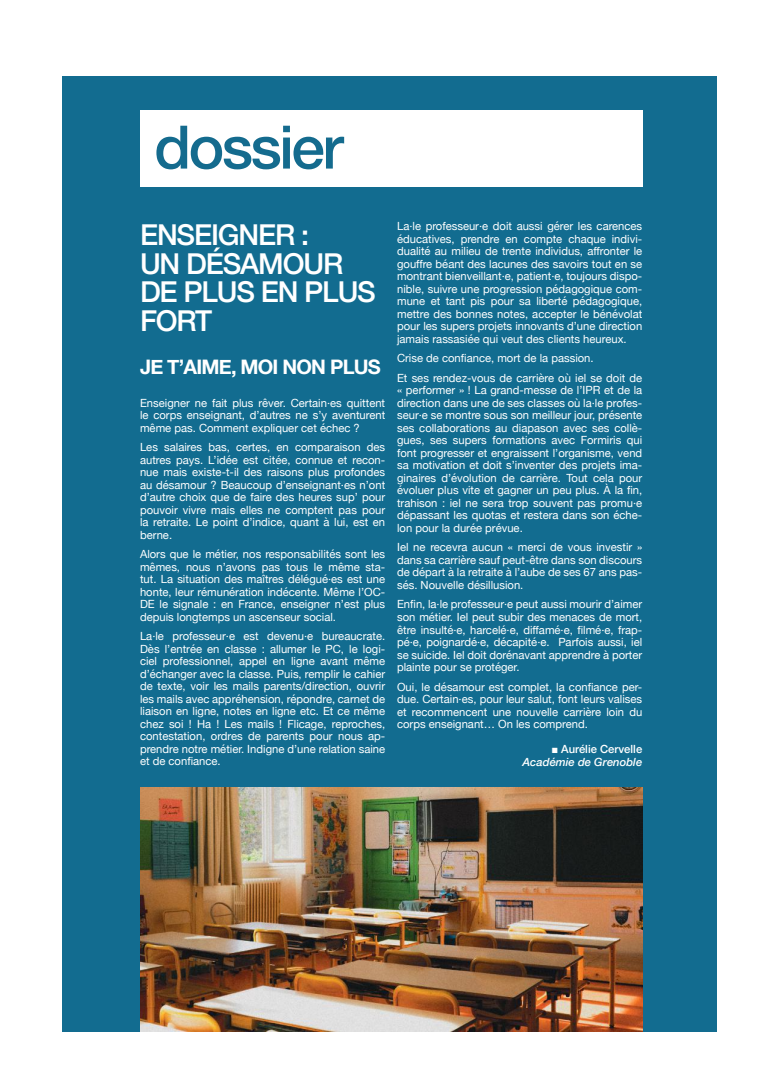
<style>
.page{position:relative;width:780px;height:1088px;background:#fff}
.page>*{position:absolute;margin:0;border:0;box-sizing:border-box;transform-origin:0 0}
.t1{font:500 60px "Helvetica Neue";letter-spacing:-.04em;color:#146b8e}
.t2{font:500 28.75px/28.8px "Helvetica Neue";letter-spacing:-.04em;color:#fff}
.t3{font:700 20px "Helvetica Neue";letter-spacing:-.04em;color:#fff}
.t4{font:11.25px/12.5px "Helvetica Neue";color:#fff;text-align:justify}
.t5{font:italic 500 11.25px/12.5px "Helvetica Neue";color:#fff;text-align:right}
.s1{font-family:"Arial";font-weight:400;font-style:normal}
.s2{font-style:normal}
</style>
<div class="page">
<div style="left:63px;top:76px;width:654px;height:955px;background:#126c90"></div>
<img style="left:140px;top:788px;width:502px;height:243px">
<div style="left:140px;top:110px;width:502px;height:77px;background:#fff"></div>
<h1 class="t1" style="left:154px;top:99px;width:191px">dossier</h1>
<h2 class="t2" style="left:140px;top:218px;width:237px">ENSEIGNER :<br>UN DÉSAMOUR<br>DE PLUS EN PLUS<br>FORT</h2>
<h3 class="t3" style="left:140px;top:352px;width:242px">JE T’AIME, MOI NON PLUS</h3>
<p class="t4" style="left:140px;top:397px;width:247px">Enseigner ne fait plus rêver. Certain·es quittent le corps enseignant, d’autres ne s’y aventurent même pas. Comment expliquer cet échec ?</p>
<p class="t4" style="left:140px;top:441px;width:247px">Les salaires bas, certes, en comparaison des autres pays. L’idée est citée, connue et recon&shy;nue mais existe-t-il des raisons plus profondes au désamour ? Beaucoup d’enseignant·es n’ont d’autre choix que de faire des heures sup’ pour pouvoir vivre mais elles ne comptent pas pour la retraite. Le point d’indice, quant à lui, est en berne.</p>
<p class="t4" style="left:140px;top:548px;width:247px">Alors que le métier, nos responsabilités sont les mêmes, nous n’avons pas tous le même sta&shy;tut. La situation des maîtres délégué·es est une honte, leur rémunération indécente. Même l’OC-DE le signale : en France, enseigner n’est plus depuis longtemps un ascenseur social.</p>
<p class="t4" style="left:140px;top:631px;width:247px">La·le professeur·e est devenu·e bureaucrate.<br>Dès l’entrée en classe : allumer le PC, le logi&shy;ciel professionnel, appel en ligne avant même d’échanger avec la classe. Puis, remplir le cahier de texte, voir les mails parents/direction, ouvrir les mails avec appréhension, répondre, carnet de liaison en ligne, notes en ligne etc. Et ce même chez soi ! Ha ! Les mails ! Flicage, reproches, contestation, ordres de parents pour nous ap&shy;prendre notre métier. Indigne d’une relation saine et de confiance.</p>
<p class="t4" style="left:397px;top:220px;width:247px">La·le professeur·e doit aussi gérer les carences éducatives, prendre en compte chaque indivi&shy;dualité au milieu de trente individus, affronter le gouffre béant des lacunes des savoirs tout en se montrant bienveillant·e, patient·e, toujours dispo&shy;nible, suivre une progression pédagogique com&shy;mune et tant pis pour sa liberté pédagogique, mettre des bonnes notes, accepter le bénévolat pour les supers projets innovants d’une direction jamais rassasiée qui veut des clients heureux.</p>
<p class="t4" style="left:397px;top:349px;width:247px;line-height:19.6px">Crise de confiance, mort de la passion.<br>Et ses rendez-vous de carrière où iel se doit de</p>
<p class="t4" style="left:397px;top:385px;width:247px">« performer » ! La grand-messe de l’IPR et de la direction dans une de ses classes où la·le profes&shy;seur·e se montre sous son meilleur jour, présente ses collaborations au diapason avec ses collè&shy;gues, ses supers formations avec Formiris qui font progresser et engraissent l’organisme, vend sa motivation et doit s’inventer des projets ima&shy;ginaires d’évolution de carrière. Tout cela pour évoluer plus vite et gagner un peu plus. À la fin, trahison : iel ne sera trop souvent pas promu·e dépassant les quotas et restera dans son éche&shy;lon pour la durée prévue.</p>
<p class="t4" style="left:397px;top:542px;width:247px">Iel ne recevra aucun « merci de vous investir » dans sa carrière sauf peut-être dans son discours de départ à la retraite à l’aube de ses 67 ans pas&shy;sés. Nouvelle désillusion.</p>
<p class="t4" style="left:397px;top:599px;width:247px">Enfin, la·le professeur·e peut aussi mourir d’aimer son métier. Iel peut subir des menaces de mort, être insulté·e, harcelé·e, diffamé·e, filmé·e, frap&shy;pé·e, poignardé·e, décapité·e. Parfois aussi, iel se suicide. Iel doit dorénavant apprendre à porter plainte pour se protéger.</p>
<p class="t4" style="left:397px;top:681px;width:247px">Oui, le désamour est complet, la confiance per&shy;due. Certain·es, pour leur salut, font leurs valises et recommencent une nouvelle carrière loin du corps enseignant… On les comprend.</p>
<p class="t5" style="left:522px;top:742px;width:121px"><span class="s1">■</span> <span class="s2">Aurélie Cervelle<br></span>Académie de Grenoble</p>
</div>
